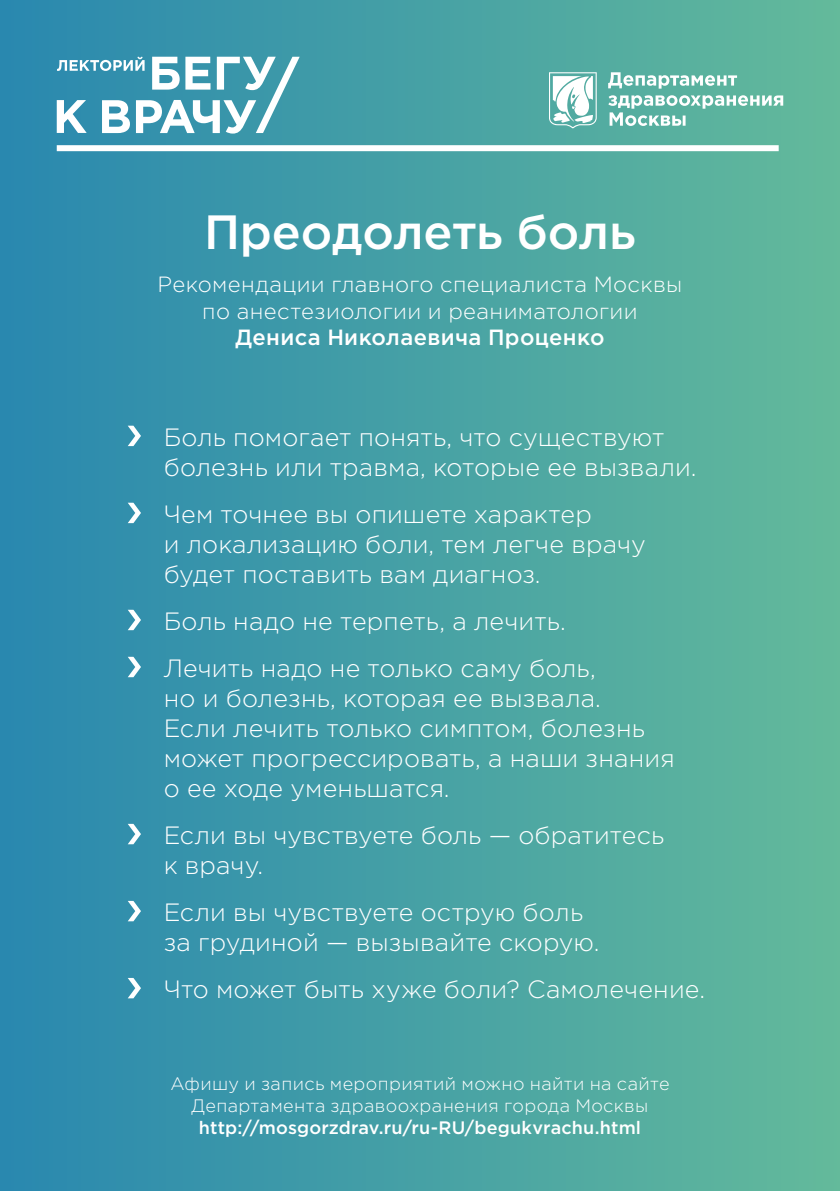
<style>
.page{position:relative;width:840px;height:1191px;background:#fff}
.page>*{position:absolute;margin:0;border:0;box-sizing:border-box;transform-origin:0 0}
.t1{font:500 48px "Gotham Pro";letter-spacing:-.005em;color:#fff}
.t2{font:300 25px/30px "Gotham Pro";letter-spacing:.005em;color:#fff}
.t3{font:300 22px/26.4px "Gotham Pro";letter-spacing:.015em;color:#fff;text-align:center}
.t4{font:300 18px/22px "Gotham Pro";letter-spacing:.02em;color:#fff;text-align:center}
.s1{font-weight:500}
</style>
<div class="page">
<div style="left:0;top:0;width:839px;height:1191px;background:linear-gradient(to right,#2988af,#64ba9b)"></div>
<svg style="left:57px;top:57px;width:242px;height:77px"></svg>
<svg style="left:607px;top:72px;width:129px;height:17px"></svg>
<svg style="left:608px;top:95px;width:174px;height:31px"></svg>
<svg style="left:548px;top:72px;width:48px;height:57px"></svg>
<div style="left:57px;top:145px;width:721px;height:6px;background:#fff"></div>
<svg style="left:128px;top:426px;width:13px;height:20px"></svg>
<svg style="left:128px;top:503px;width:13px;height:20px"></svg>
<svg style="left:128px;top:610px;width:13px;height:20px"></svg>
<svg style="left:128px;top:657px;width:13px;height:20px"></svg>
<svg style="left:128px;top:824px;width:13px;height:20px"></svg>
<svg style="left:128px;top:901px;width:13px;height:20px"></svg>
<svg style="left:128px;top:978px;width:13px;height:20px"></svg>
<h1 class="t1" style="left:204px;top:205px;width:433px">Преодолеть боль</h1>
<h1 class="t3" style="left:157px;top:272px;width:526px">Рекомендации главного специалиста Москвы по анестезиологии и реаниматологии<br><span class="s1">Дениса Николаевича Проценко</span></h1>
<h1 class="t2" style="left:164px;top:422px;width:534px">Боль помогает понять, что существуют болезнь или травма, которые ее вызвали.</h1>
<h1 class="t2" style="left:164px;top:499px;width:483px">Чем точнее вы опишете характер<br>и локализацию боли, тем легче врачу будет поставить вам диагноз.</h1>
<h1 class="t2" style="left:164px;top:606px;width:403px">Боль надо не терпеть, а лечить.</h1>
<h1 class="t2" style="left:164px;top:653px;width:512px">Лечить надо не только саму боль,<br>но и болезнь, которая ее вызвала.<br>Если лечить только симптом, болезнь может прогрессировать, а наши знания о ее ходе уменьшатся.</h1>
<h1 class="t2" style="left:164px;top:820px;width:502px">Если вы чувствуете боль — обратитесь к врачу.</h1>
<h1 class="t2" style="left:164px;top:897px;width:437px">Если вы чувствуете острую боль за грудиной — вызывайте скорую.</h1>
<h1 class="t2" style="left:164px;top:974px;width:542px">Что может быть хуже боли? Самолечение.</h1>
<h1 class="t4" style="left:170px;top:1073px;width:500px">Афишу и запись мероприятий можно найти на сайте<br>Департамента здравоохранения города Москвы <span class="s1">http://mosgorzdrav.ru/ru-RU/begukvrachu.html</span></h1>
</div>
